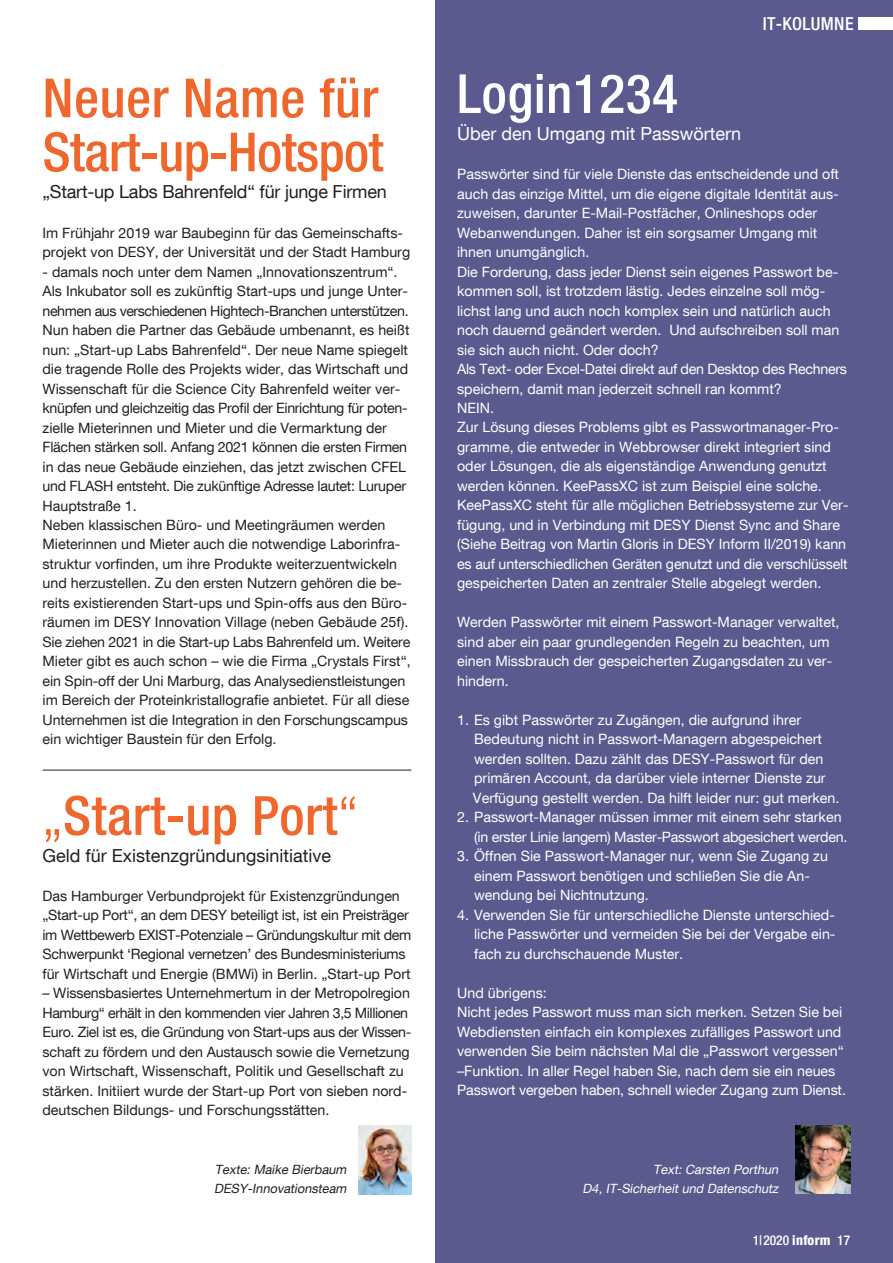
<style>
.page{position:relative;width:893px;height:1263px;background:#fff}
.page>*{position:absolute;margin:0;border:0;box-sizing:border-box;transform-origin:0 0}
.t1{font:54px/54px "Desy Neue Helvetica 67 Cond M";letter-spacing:-.01em;color:#f0672d}
.t2{font:54px "Desy Neue Helvetica 67 Cond M";letter-spacing:.01em;color:#f0672d}
.t3{font:54px "Desy Neue Helvetica 67 Cond M";letter-spacing:.01em;color:#fff}
.t4{font:18px "Desy Neue Helvetica 55 Roman";color:#231f20}
.t5{font:18px "Desy Neue Helvetica 55 Roman";color:#fff}
.t6{font:18px "Desy Neue Helvetica 67 Cond M";letter-spacing:.02em;color:#fff}
.t7{font:14.25px/19.5px "Desy Neue Helvetica 55 Roman";color:#fff}
.t8{font:14.25px/19.5px "Desy Neue Helvetica 55 Roman";color:#231f20}
.t9{font:14.25px/19.5px "Desy Neue Helvetica 55 Roman";letter-spacing:-.02em;color:#231f20}
.t10{font:14.25px/19.5px "Desy Neue Helvetica 55 Roman";letter-spacing:-.02em;color:#fff}
.t11{font:13.5px "Desy Neue Helvetica 67 Cond M";letter-spacing:-.005em;color:#fff}
.t12{font:italic 12.75px/19.5px "Desy Neue Helvetica 55 Roman";color:#fff;text-align:right}
.t13{font:italic 12.75px/19.5px "Desy Neue Helvetica 55 Roman";color:#231f20}
.s1{font-family:"Desy Neue Helvetica 45";font-weight:300}
.s2{font-family:"Desy Neue Helvetica 87 Cond H"}
</style>
<div class="page">
<div style="left:436px;top:0;width:457px;height:1263px;background:#5a5a8e"></div>
<img style="left:795px;top:1125px;width:55px;height:68px">
<div style="left:859px;top:17px;width:34px;height:13px;background:#fff"></div>
<hr style="left:43px;top:770px;width:368px;height:1px;background:#231f20">
<img style="left:358px;top:1126px;width:53px;height:68px">
<h1 class="t1" style="left:43px;top:71px;width:342px">Neuer Name für<br>Start-up-Hotspot</h1>
<p class="t4" style="left:43px;top:181px;width:346px">„Start-up Labs Bahrenfeld“ für junge Firmen</p>
<p class="t8" style="left:43px;top:222px;width:369px">Im Frühjahr 2019 war Baubeginn für das Gemeinschafts&shy;projekt von DESY, der Universität und der Stadt Hamburg</p>
<p class="t8" style="left:43px;top:261px;width:370px">- damals noch unter dem Namen „Innovationszentrum“.<br>Als Inkubator soll es zukünftig Start-ups und junge Unter&shy;nehmen aus verschiedenen Hightech-Branchen unterstützen.<br>Nun haben die Partner das Gebäude umbenannt, es heißt nun: „Start-up Labs Bahrenfeld“. Der neue Name spiegelt die tragende Rolle des Projekts wider, das Wirtschaft und Wissenschaft für die Science City Bahrenfeld weiter ver&shy;knüpfen und gleichzeitig das Profil der Einrichtung für poten&shy;zielle Mieterinnen und Mieter und die Vermarktung der Flächen stärken soll. Anfang 2021 können die ersten Firmen in das neue Gebäude einziehen, das jetzt zwischen CFEL und FLASH entsteht. Die zukünftige Adresse lautet: Luruper Hauptstraße 1.<br>Neben klassischen Büro- und Meetingräumen werden Mieterinnen und Mieter auch die notwendige Laborinfra&shy;struktur vorfinden, um ihre Produkte weiterzuentwickeln und herzustellen. Zu den ersten Nutzern gehören die be&shy;reits existierenden Start-ups und Spin-offs aus den Büro&shy;räumen im DESY Innovation Village (neben Gebäude 25f).<br>Sie ziehen 2021 in die Start-up Labs Bahrenfeld um. Weitere Mieter gibt es auch schon – wie die Firma „Crystals First“, ein Spin-off der Uni Marburg, das Analysedienstleistungen im Bereich der Proteinkristallografie anbietet. Für all diese Unternehmen ist die Integration in den Forschungscampus ein wichtiger Baustein für den Erfolg.</p>
<h1 class="t2" style="left:43px;top:783px;width:317px"><span class="s1">„</span>Start-up Port<span class="s1">“</span></h1>
<p class="t4" style="left:43px;top:844px;width:290px">Geld für Existenzgründungsinitiative</p>
<p class="t9" style="left:43px;top:885px;width:370px">Das Hamburger Verbundprojekt für Existenzgründungen „Start-up Port“, an dem DESY beteiligt ist, ist ein Preisträger im Wettbewerb EXIST-Potenziale – Gründungskultur mit dem Schwerpunkt ‘Regional vernetzen’ des Bundesministeriums für Wirtschaft und Energie (BMWi) in Berlin. „Start-up Port</p>
<p class="t8" style="left:43px;top:983px;width:369px">– Wissensbasiertes Unternehmertum in der Metropolregion Hamburg“ erhält in den kommenden vier Jahren 3,5 Millionen Euro. Ziel ist es, die Gründung von Start-ups aus der Wissen&shy;schaft zu fördern und den Austausch sowie die Vernetzung von Wirtschaft, Wissenschaft, Politik und Gesellschaft zu stärken. Initiiert wurde der Start-up Port von sieben nord&shy;deutschen Bildungs- und Forschungsstätten.</p>
<p class="t13" style="left:214px;top:1159px;width:137px">Texte: Maike Bierbaum<br>DESY-Innovationsteam</p>
<h1 class="t3" style="left:457px;top:62px;width:222px">Login1234</h1>
<p class="t5" style="left:457px;top:122px;width:286px">Über den Umgang mit Passwörtern</p>
<p class="t6" style="left:763px;top:13px;width:92px">IT-KOLUMNE</p>
<p class="t7" style="left:457px;top:164px;width:393px">Passwörter sind für viele Dienste das entscheidende und oft auch das einzige Mittel, um die eigene digitale Identität aus&shy;zuweisen, darunter E-Mail-Postfächer, Onlineshops oder Webanwendungen. Daher ist ein sorgsamer Umgang mit ihnen unumgänglich.<br>Die Forderung, dass jeder Dienst sein eigenes Passwort be&shy;kommen soll, ist trotzdem lästig. Jedes einzelne soll mög&shy;lichst lang und auch noch komplex sein und natürlich auch noch dauernd geändert werden. Und aufschreiben soll man sie sich auch nicht. Oder doch?<br>Als Text- oder Excel-Datei direkt auf den Desktop des Rechners speichern, damit man jederzeit schnell ran kommt?<br>NEIN.<br>Zur Lösung dieses Problems gibt es Passwortmanager-Pro&shy;gramme, die entweder in Webbrowser direkt integriert sind oder Lösungen, die als eigenständige Anwendung genutzt werden können. KeePassXC ist zum Beispiel eine solche.<br>KeePassXC steht für alle möglichen Betriebssysteme zur Ver&shy;fügung, und in Verbindung mit DESY Dienst Sync and Share (Siehe Beitrag von Martin Gloris in DESY Inform II/2019) kann es auf unterschiedlichen Geräten genutzt und die verschlüsselt gespeicherten Daten an zentraler Stelle abgelegt werden.</p>
<p class="t7" style="left:457px;top:612px;width:384px">Werden Passwörter mit einem Passwort-Manager verwaltet, sind aber ein paar grundlegenden Regeln zu beachten, um einen Missbrauch der gespeicherten Zugangsdaten zu ver&shy;hindern.</p>
<p class="t7" style="left:473px;top:710px;width:368px;text-indent:-16px">1. Es gibt Passwörter zu Zugängen, die aufgrund ihrer Bedeutung nicht in Passwort-Managern abgespeichert werden sollten. Dazu zählt das DESY-Passwort für den primären Account, da darüber viele interner Dienste zur Verfügung gestellt werden. Da hilft leider nur: gut merken.</p>
<p class="t10" style="left:474px;top:807px;width:375px;text-indent:-17px">2. Passwort-Manager müssen immer mit einem sehr starken (in erster Linie langem) Master-Passwort abgesichert werden.</p>
<p class="t7" style="left:474px;top:846px;width:355px;text-indent:-17px">3. Öffnen Sie Passwort-Manager nur, wenn Sie Zugang zu einem Passwort benötigen und schließen Sie die An&shy;wendung bei Nichtnutzung.</p>
<p class="t7" style="left:474px;top:905px;width:363px;text-align:justify;text-indent:-17px">4. Verwenden Sie für unterschiedliche Dienste unterschied&shy;liche Passwörter und vermeiden Sie bei der Vergabe ein&shy;fach zu durchschauende Muster.</p>
<p class="t7" style="left:457px;top:983px;width:390px">Und übrigens:<br>Nicht jedes Passwort muss man sich merken. Setzen Sie bei Webdiensten einfach ein komplexes zufälliges Passwort und verwenden Sie beim nächsten Mal die „Passwort vergessen“ –Funktion. In aller Regel haben Sie, nach dem sie ein neues Passwort vergeben haben, schnell wieder Zugang zum Dienst.</p>
<p class="t12" style="left:583px;top:1159px;width:200px">Text: Carsten Porthun<br>D4, IT-Sicherheit und Datenschutz</p>
<p class="t11" style="left:753px;top:1232px;width:99px">1|2020 <span class="s2">inform</span> 17</p>
</div>
